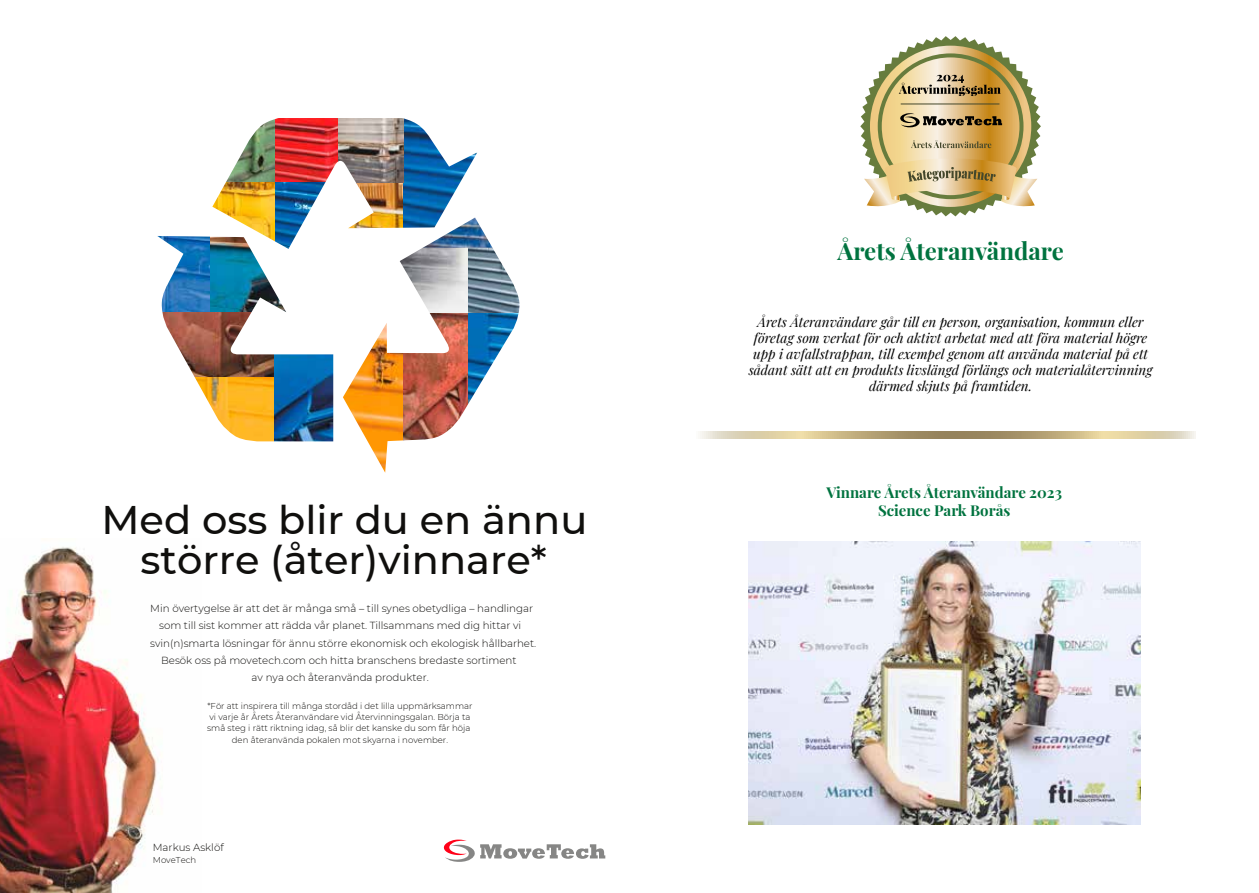
<style>
.page{position:relative;width:1259px;height:893px;background:#fff}
.page>*{position:absolute;margin:0;border:0;box-sizing:border-box;transform-origin:0 0}
.t1{font:500 39.9px/39.3px "Montserrat";color:#100f0d;text-align:center}
.t2{font:700 24px "Playfair Display";color:#00733f}
.t3{font:700 15px/18px "Playfair Display";color:#00733f;text-align:center}
.t4{font:italic 13.5px/16.2px "Playfair Display";color:#000;text-align:center}
.t5{font:300 10.2px "Montserrat";color:#100f0d}
.t6{font:300 8.55px/11.1px "Montserrat";color:#100f0d;text-align:center}
</style>
<div class="page">
<img style="left:157px;top:118px;width:363px;height:355px">
<img style="left:0;top:547px;width:159px;height:346px">
<svg style="left:443px;top:840px;width:162px;height:22px"></svg>
<svg style="left:860px;top:36px;width:181px;height:180px"></svg>
<svg style="left:700px;top:432px;width:495px;height:6px"></svg>
<img style="left:748px;top:541px;width:392px;height:284px">
<h1 class="t1" style="left:101px;top:499px;width:487px">Med oss blir du en ännu större (åter)vinnare*</h1>
<p class="t5" style="left:150px;top:602px;width:384px">Min övertygelse är att det är många små – till synes obetydliga – handlingar</p>
<p class="t5" style="left:159px;top:619px;width:364px">som till sist kommer att rädda vår planet. Tillsammans med dig hittar vi</p>
<p class="t5" style="left:150px;top:636px;width:387px">svin(n)smarta lösningar för ännu större ekonomisk och ekologisk hållbarhet.</p>
<p class="t5" style="left:161px;top:653px;width:357px">Besök oss på movetech.com och hitta branschens bredaste sortiment</p>
<p class="t5" style="left:252px;top:670px;width:179px">av nya och återanvända produkter.</p>
<p class="t6" style="left:207px;top:700px;width:267px">*För att inspirera till många stordåd i det lilla uppmärksammar vi varje år Årets Återanvändare vid Återvinningsgalan. Börja ta små steg i rätt riktning idag, så blir det kanske du som får höja den återanvända pokalen mot skyarna i november.</p>
<p class="t5" style="left:153px;top:841px;width:72px">Markus Asklöf</p>
<p class="t6" style="left:153px;top:854px;width:45px">MoveTech</p>
<h2 class="t2" style="left:837px;top:232px;width:228px">Årets Återanvändare</h2>
<p class="t4" style="left:748px;top:312px;width:405px">Årets Återanvändare går till en person, organisation, kommun eller företag som verkat för och aktivt arbetat med att föra material högre upp i avfallstrappan, till exempel genom att använda material på ett sådant sätt att en produkts livslängd förlängs och materialåtervinning därmed skjuts på framtiden.</p>
<h3 class="t3" style="left:826px;top:482px;width:237px">Vinnare Årets Återanvändare 2023<br>Science Park Borås</h3>
</div>
